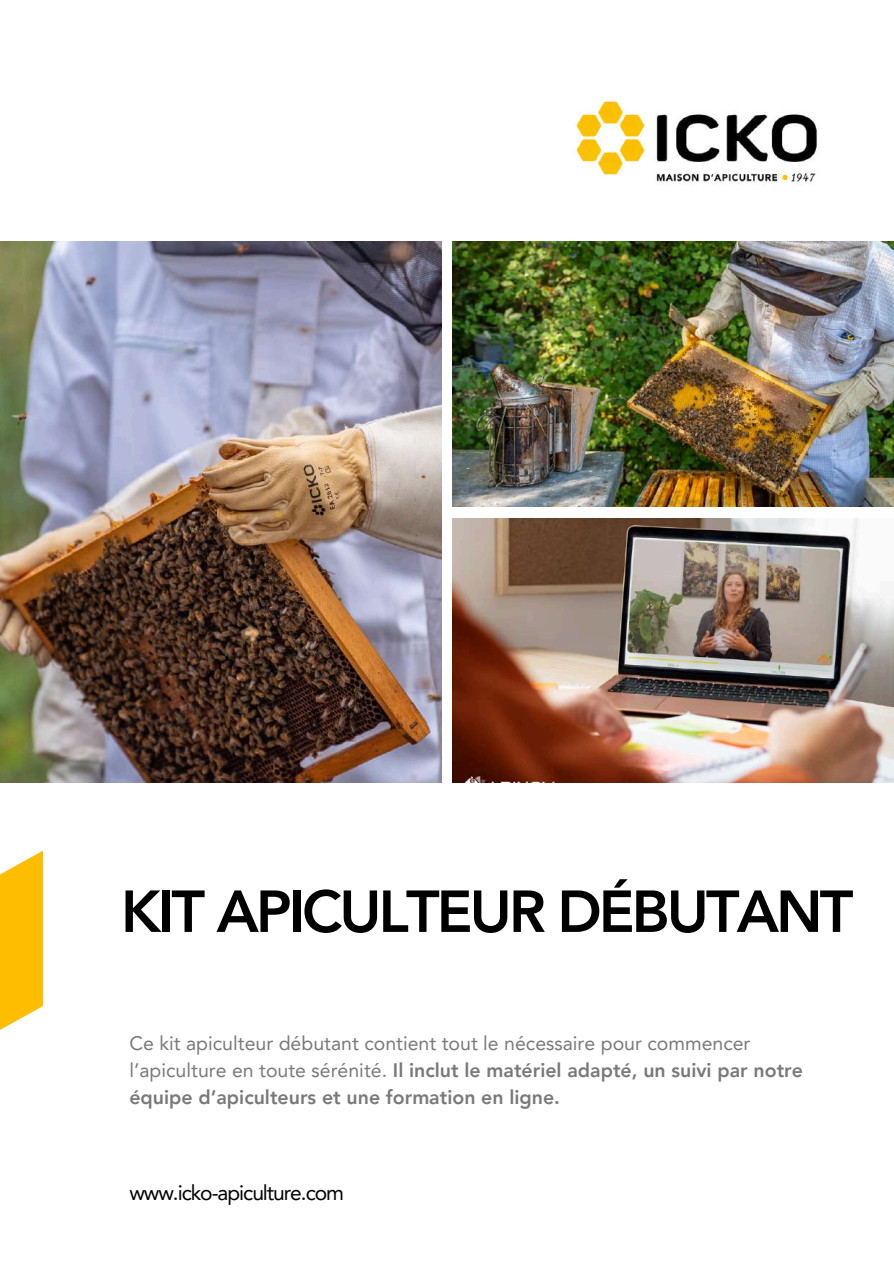
<style>
.page{position:relative;width:894px;height:1264px;background:#fff}
.page>*{position:absolute;margin:0;border:0;box-sizing:border-box;transform-origin:0 0}
.t1{font:800 58.5px "Avenir LT Pro";letter-spacing:-.05em;color:#000}
.t2{font:21px "Avenir LT Pro";letter-spacing:-.05em;color:#000}
.t3{font:19.5px/27px "Avenir LT Pro";color:#797979}
.s1{font-weight:800}
</style>
<div class="page">
<img style="left:452px;top:518px;width:441px;height:264px">
<img style="left:452px;top:241px;width:441px;height:266px">
<img style="left:0;top:241px;width:441px;height:541px">
<img style="left:576px;top:101px;width:241px;height:84px">
<svg style="left:0;top:851px;width:43px;height:179px;background:#ffc521"></svg>
<h1 class="t1" style="left:121px;top:887px;width:733px">KIT APICULTEUR DÉBUTANT</h1>
<p class="t3" style="left:129px;top:1031px;width:675px">Ce kit apiculteur débutant contient tout le nécessaire pour commencer l’apiculture en toute sérénité. <span class="s1">Il inclut le matériel adapté, un suivi par notre équipe d’apiculteurs et une formation en ligne.</span></p>
<p class="t2" style="left:129px;top:1183px;width:216px">www.icko-apiculture.com</p>
</div>
